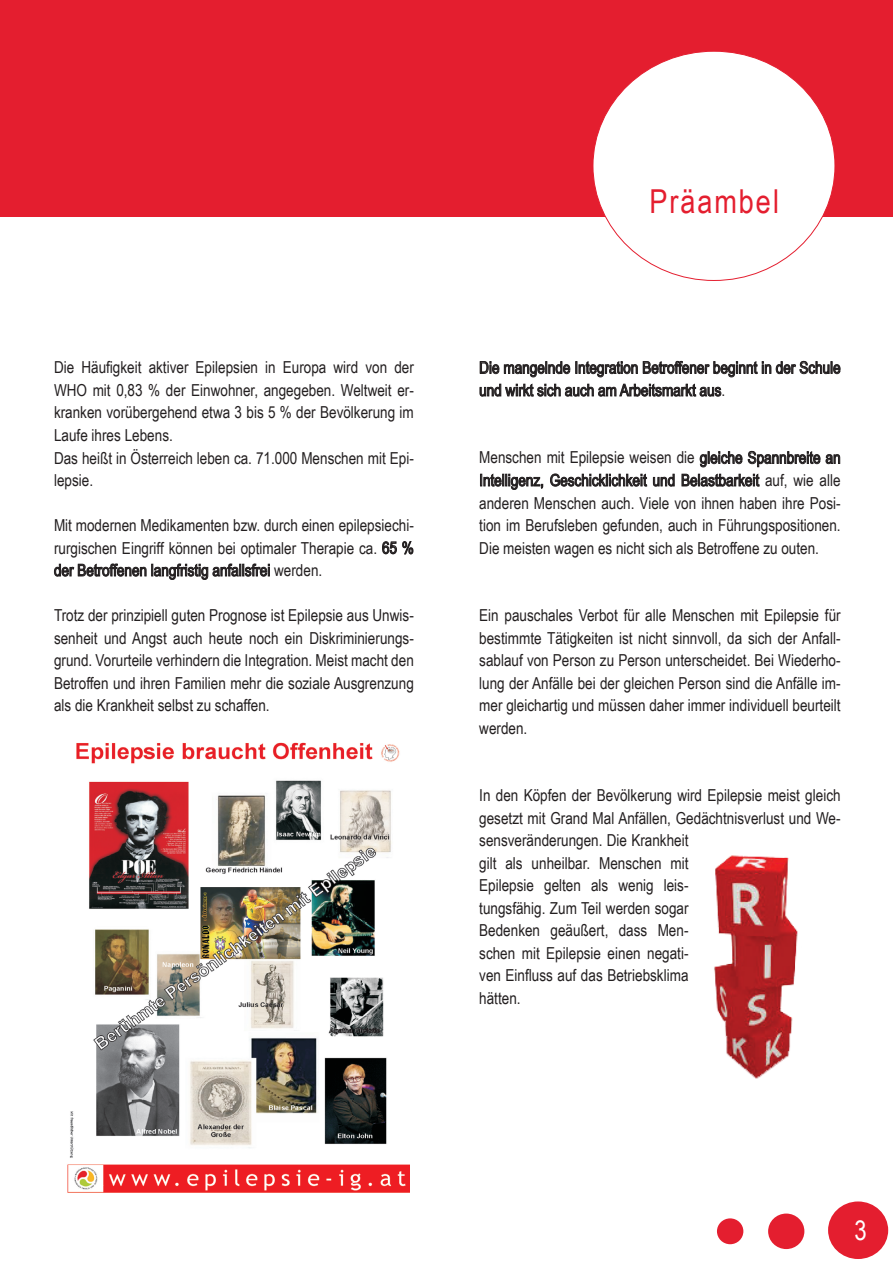
<style>
.page{position:relative;width:893px;height:1263px;background:#fff}
.page>*{position:absolute;margin:0;border:0;box-sizing:border-box;transform-origin:0 0}
.t1{font:33px "Arial Narrow";letter-spacing:.06em;color:#e41e2f}
.t2{font:27px "Arial Narrow";color:#fff}
.t3{font:16.5px/22.5px "Arial Narrow";color:#231f20;text-align:justify}
</style>
<div class="page">
<div style="left:768px;top:1213px;width:36px;height:36px;background:#e41e2f;border-radius:50%"></div>
<div style="left:828px;top:1201px;width:60px;height:58px;background:#e41e2f;border-radius:50%"></div>
<div style="left:717px;top:1218px;width:26px;height:26px;background:#e41e2f;border-radius:50%"></div>
<div style="left:0;top:0;width:893px;height:216px;background:#e41e2f"></div>
<div style="left:593px;top:51px;width:242px;height:229px;background:#fff;border-radius:50%"></div>
<svg style="left:382px;top:541px;width:31px;height:13px"></svg>
<svg style="left:54px;top:564px;width:216px;height:16px"></svg>
<img style="left:67px;top:742px;width:343px;height:451px">
<svg style="left:480px;top:361px;width:360px;height:16px"></svg>
<svg style="left:480px;top:384px;width:241px;height:12px"></svg>
<svg style="left:700px;top:451px;width:42px;height:16px"></svg>
<svg style="left:748px;top:451px;width:72px;height:16px"></svg>
<svg style="left:826px;top:454px;width:14px;height:10px"></svg>
<svg style="left:480px;top:474px;width:63px;height:16px"></svg>
<svg style="left:550px;top:474px;width:97px;height:12px"></svg>
<svg style="left:653px;top:474px;width:21px;height:12px"></svg>
<svg style="left:682px;top:474px;width:77px;height:12px"></svg>
<img style="left:714px;top:855px;width:84px;height:224px">
<p class="t3" style="left:54px;top:356px;width:361px;text-align:left">Die Häufigkeit aktiver Epilepsien in Europa wird von der WHO mit 0,83 % der Einwohner, angegeben. Weltweit er&shy;kranken vorübergehend etwa 3 bis 5 % der Bevölkerung im Laufe ihres Lebens.<br>Das heißt in Österreich leben ca. 71.000 Menschen mit Epi&shy;lepsie.</p>
<p class="t3" style="left:54px;top:513px;width:361px">Mit modernen Medikamenten bzw. durch einen epilepsiechi&shy;rurgischen Eingriff können bei optimaler Therapie ca. 65 % der Betroffenen langfristig anfallsfrei werden.</p>
<p class="t3" style="left:54px;top:603px;width:361px">Trotz der prinzipiell guten Prognose ist Epilepsie aus Unwis&shy;senheit und Angst auch heute noch ein Diskriminierungs&shy;grund. Vorurteile verhindern die Integration. Meist macht den Betroffen und ihren Familien mehr die soziale Ausgrenzung als die Krankheit selbst zu schaffen.</p>
<h1 class="t1" style="left:649px;top:177px;width:131px">Präambel</h1>
<p class="t3" style="left:479px;top:356px;width:363px">Die mangelnde Integration Betroffener beginnt in der Schule und wirkt sich auch am Arbeitsmarkt aus.</p>
<p class="t3" style="left:479px;top:446px;width:363px">Menschen mit Epilepsie weisen die gleiche Spannbreite an Intelligenz, Geschicklichkeit und Belastbarkeit auf, wie alle anderen Menschen auch. Viele von ihnen haben ihre Posi&shy;tion im Berufsleben gefunden, auch in Führungspositionen.<br>Die meisten wagen es nicht sich als Betroffene zu outen.</p>
<p class="t3" style="left:479px;top:603px;width:363px">Ein pauschales Verbot für alle Menschen mit Epilepsie für bestimmte Tätigkeiten ist nicht sinnvoll, da sich der Anfall&shy;sablauf von Person zu Person unterscheidet. Bei Wiederho&shy;lung der Anfälle bei der gleichen Person sind die Anfälle im&shy;mer gleichartig und müssen daher immer individuell beurteilt werden.</p>
<p class="t3" style="left:479px;top:783px;width:363px;text-align:left">In den Köpfen der Bevölkerung wird Epilepsie meist gleich gesetzt mit Grand Mal Anfällen, Gedächtnisverlust und We&shy;sensveränderungen. Die Krankheit<br>gilt als unheilbar. Menschen mit<br>Epilepsie gelten als wenig leis-<br>tungsfähig. Zum Teil werden sogar<br>Bedenken geäußert, dass Men-<br>schen mit Epilepsie einen negati-<br>ven Einfluss auf das Betriebsklima<br>hätten.</p>
<h2 class="t2" style="left:854px;top:1211px;width:14px">3</h2>
</div>
